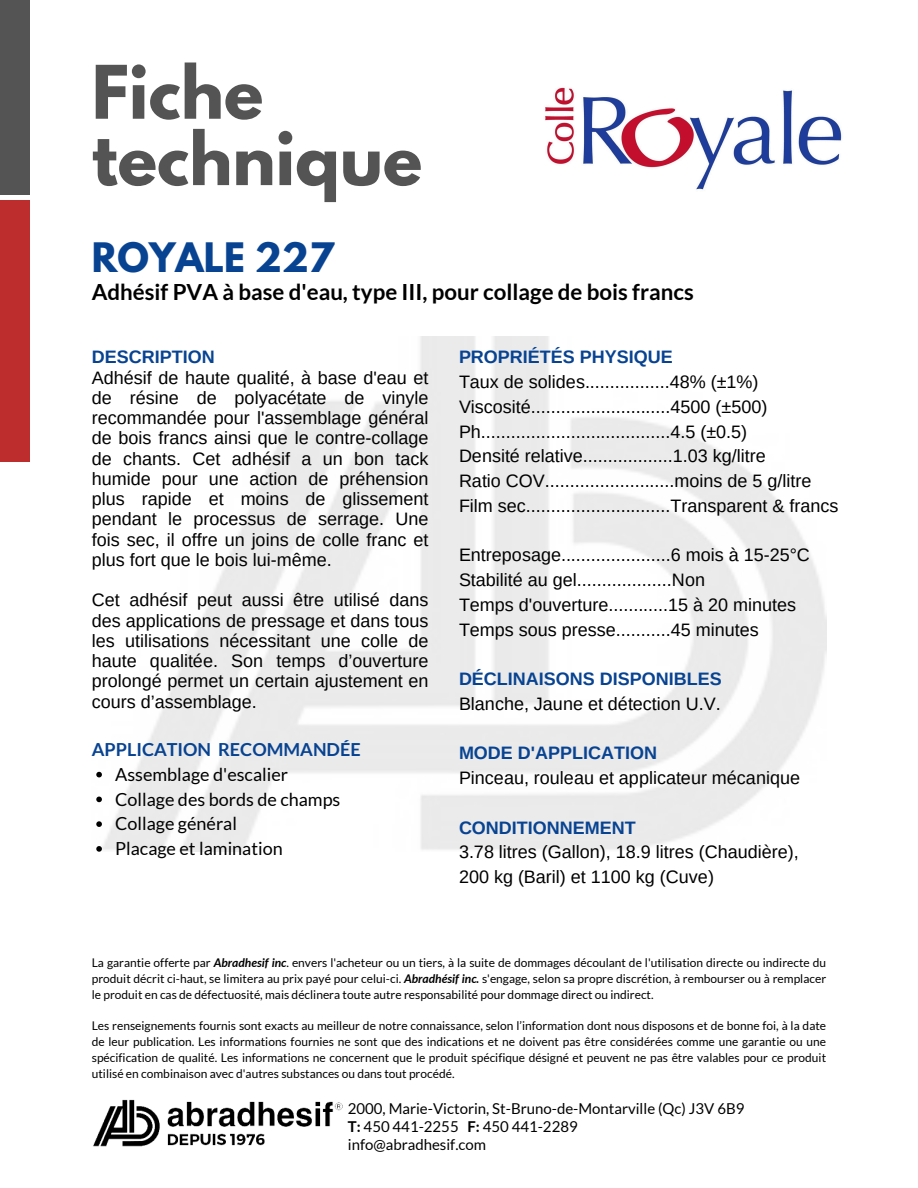
<style>
.page{position:relative;width:918px;height:1188px;background:#fff}
.page>*{position:absolute;margin:0;border:0;box-sizing:border-box;transform-origin:0 0}
.t1{font:700 65.4px/66.3px "League Spartan";color:#545454}
.t2{font:700 36px "League Spartan";color:#084392}
.t3{font:700 22.2px "Lato";color:#000}
.t4{font:18px/20.2px "Arimo";color:#000}
.t5{font:18px "Lato";color:#000}
.t6{font:700 18px "Lato";color:#084392}
.t7{font:15px/18px "Lato";color:#000}
.t8{font:12px/15.8px "Lato";color:#000;text-align:justify}
.s1{font-weight:700;color:#084392}
.s2{font-weight:700;font-style:italic}
.s3{font-weight:700}
</style>
<div class="page">
<svg style="left:96px;top:772px;width:6px;height:5px"></svg>
<svg style="left:96px;top:797px;width:6px;height:5px"></svg>
<svg style="left:96px;top:821px;width:6px;height:6px"></svg>
<svg style="left:96px;top:846px;width:6px;height:6px"></svg>
<div style="left:0;top:201px;width:29px;height:261px;background:#bd2d2d"></div>
<div style="left:0;top:0;width:29px;height:194px;background:#545454"></div>
<img style="left:545px;top:87px;width:297px;height:103px">
<img style="left:93px;top:1099px;width:250px;height:48px">
<h1 class="t1" style="left:92px;top:68px;width:332px">Fiche technique</h1>
<p class="t2" style="left:92px;top:240px;width:243px">ROYALE 227</p>
<p class="t3" style="left:92px;top:278px;width:603px">Adhésif PVA à base d'eau, type III, pour collage de bois francs</p>
<p class="t4" style="left:92px;top:347px;width:338px"><span class="s1">DESCRIPTION<br></span>Adhésif de haute qualité, à base d'eau et de résine de polyacétate de vinyle recommandée pour l'assemblage général de bois francs ainsi que le contre-collage de chants. Cet adhésif a un bon tack humide pour une action de préhension plus rapide et moins de glissement pendant le processus de serrage. Une fois sec, il offre un joins de colle franc et plus fort que le bois lui-même.</p>
<h2 class="t4" style="left:92px;top:590px;width:338px;text-align:justify">Cet adhésif peut aussi être utilisé dans des applications de pressage et dans tous les utilisations nécessitant une colle de haute qualitée. Son temps d’ouverture prolongé permet un certain ajustement en cours d’assemblage.</h2>
<h3 class="t6" style="left:92px;top:738px;width:270px">APPLICATION RECOMMANDÉE</h3>
<p class="t5" style="left:115px;top:763px;width:174px">Assemblage d'escalier</p>
<h5 class="t5" style="left:115px;top:788px;width:227px">Collage des bords de champs</h5>
<h5 class="t5" style="left:115px;top:813px;width:123px">Collage général</h5>
<h4 class="t5" style="left:115px;top:837px;width:169px">Placage et lamination</h4>
<h5 class="t4" style="left:459px;top:345px;width:381px;line-height:24.8px"><span class="s1">PROPRIÉTÉS PHYSIQUE<br></span>Taux de solides.................48% (±1%)<br>Viscosité............................4500 (±500)<br>Ph......................................4.5 (±0.5)<br>Densité relative..................1.03 kg/litre<br>Ratio COV..........................moins de 5 g/litre Film sec.............................Transparent &amp; francs</h5>
<h5 class="t4" style="left:459px;top:543px;width:352px;line-height:24.8px">Entreposage......................6 mois à 15-25°C Stabilité au gel...................Non<br>Temps d'ouverture............15 à 20 minutes Temps sous presse...........45 minutes</h5>
<h5 class="t4" style="left:459px;top:667px;width:264px;line-height:24.8px"><span class="s1">DÉCLINAISONS DISPONIBLES<br></span>Blanche, Jaune et détection U.V.</h5>
<p class="t4" style="left:459px;top:741px;width:343px;line-height:24.8px"><span class="s1">MODE D'APPLICATION<br></span>Pinceau, rouleau et applicateur mécanique</p>
<p class="t4" style="left:459px;top:815px;width:341px;line-height:24.8px"><span class="s1">CONDITIONNEMENT<br></span>3.78 litres (Gallon), 18.9 litres (Chaudière),<br>200 kg (Baril) et 1100 kg (Cuve)</p>
<h5 class="t8" style="left:92px;top:955px;width:736px">La garantie offerte par <span class="s2">Abradhesif inc</span>. envers l'acheteur ou un tiers, à la suite de dommages découlant de l'utilisation directe ou indirecte du produit décrit ci-haut, se limitera au prix payé pour celui-ci. <span class="s2">Abradhésif inc.</span> s'engage, selon sa propre discrétion, à rembourser ou à remplacer le produit en cas de défectuosité, mais déclinera toute autre responsabilité pour dommage direct ou indirect.</h5>
<h5 class="t8" style="left:92px;top:1018px;width:736px">Les renseignements fournis sont exacts au meilleur de notre connaissance, selon l’information dont nous disposons et de bonne foi, à la date de leur publication. Les informations fournies ne sont que des indications et ne doivent pas être considérées comme une garantie ou une spécification de qualité. Les informations ne concernent que le produit spécifique désigné et peuvent ne pas être valables pour ce produit utilisé en combinaison avec d'autres substances ou dans tout procédé.</h5>
<p class="t7" style="left:348px;top:1099px;width:398px">2000, Marie-Victorin, St-Bruno-de-Montarville (Qc) J3V 6B9<br><span class="s3">T:</span> 450 441-2255 <span class="s3">F:</span> 450 441-2289<br>info@abradhesif.com</p>
</div>
